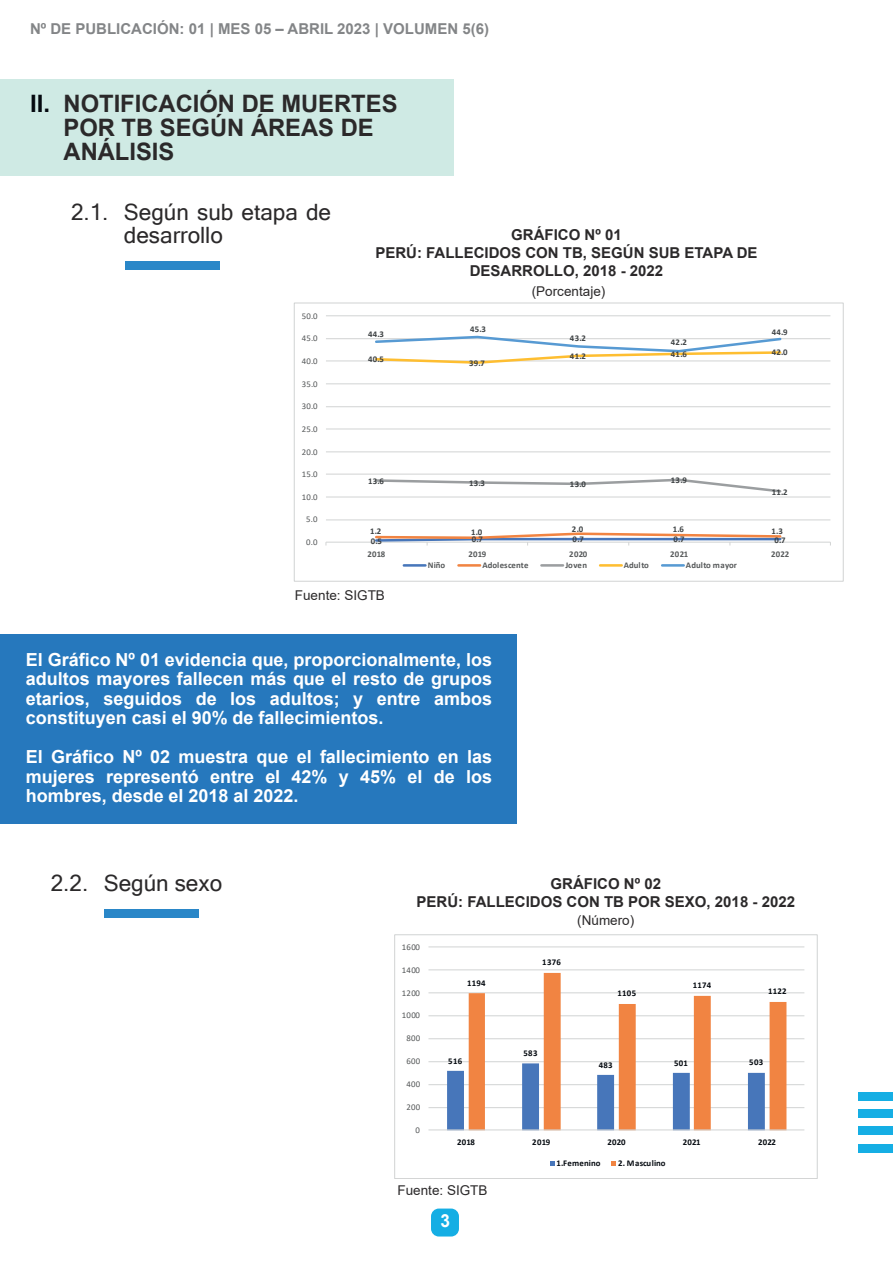
<style>
.page{position:relative;width:893px;height:1263px;background:#fff}
.page>*{position:absolute;margin:0;border:0;box-sizing:border-box;transform-origin:0 0}
.t1{font:700 24px/24px "Arial";color:#2b292a}
.t2{font:700 24px "Arial";color:#050a10}
.t3{font:22.5px/22.5px "Microsoft Sans Serif";color:#2b292a}
.t4{font:700 18px/19.5px "Arial";color:#fff;text-align:justify}
.t5{font:700 18px "Arial";color:#fff;scale:.96 1}
.t6{font:700 15px/18px "Arial";color:#2b292a;text-align:center}
.t7{font:700 15px "Arial";color:#838587}
.t8{font:13.5px "Arial";color:#2b292a}
.t9{font:700 8.85px "Calibri";letter-spacing:.03em;color:#03080e}
.t10{font:8.85px "Calibri";letter-spacing:.03em;color:#555859}
.t11{font:700 8.85px "Calibri";letter-spacing:-.005em;color:#03080e}
.t12{font:700 8.85px "Calibri";color:#03080e}
.t13{font:700 8.7px "Calibri";letter-spacing:.03em;color:#3d4143}
.t14{font:700 8.7px "Calibri";letter-spacing:.01em;color:#555859}
.t15{font:8.7px "Calibri";letter-spacing:.03em;color:#555859}
</style>
<div class="page">
<div style="left:0;top:79px;width:453px;height:96px;background:#cfeae4"></div>
<div style="left:0;top:634px;width:517px;height:190px;background:#2678bd"></div>
<div style="left:125px;top:261px;width:94px;height:9px;background:#2a87c8"></div>
<div style="left:858px;top:1092px;width:35px;height:9px;background:#15aee4"></div>
<div style="left:858px;top:1109px;width:35px;height:9px;background:#15aee4"></div>
<div style="left:858px;top:1127px;width:35px;height:8px;background:#15aee4"></div>
<div style="left:858px;top:1144px;width:35px;height:8px;background:#15aee4"></div>
<div style="left:431px;top:1208px;width:28px;height:28px;background:#15aee4;border-radius:8px"></div>
<hr style="left:428px;top:946px;width:376px;height:1px;background:#d1d3d3">
<hr style="left:428px;top:969px;width:376px;height:1px;background:#d1d3d3">
<hr style="left:428px;top:992px;width:376px;height:1px;background:#d1d3d3">
<hr style="left:428px;top:1015px;width:376px;height:1px;background:#d1d3d3">
<hr style="left:428px;top:1038px;width:376px;height:1px;background:#d1d3d3">
<hr style="left:428px;top:1061px;width:376px;height:1px;background:#d1d3d3">
<hr style="left:428px;top:1084px;width:376px;height:1px;background:#d1d3d3">
<hr style="left:428px;top:1107px;width:376px;height:1px;background:#d1d3d3">
<svg style="left:447px;top:1063px;width:22px;height:66px"></svg>
<svg style="left:469px;top:973px;width:317px;height:156px"></svg>
<hr style="left:428px;top:1129px;width:376px;height:1px;background:#d1d3d3">
<svg style="left:550px;top:1161px;width:5px;height:4px"></svg>
<svg style="left:611px;top:1161px;width:5px;height:4px"></svg>
<div style="left:394px;top:934px;width:424px;height:245px;border:1px solid #d1d3d3"></div>
<hr style="left:326px;top:315px;width:504px;height:1px;background:#d1d3d3">
<hr style="left:326px;top:338px;width:504px;height:1px;background:#d1d3d3">
<hr style="left:326px;top:360px;width:504px;height:1px;background:#d1d3d3">
<hr style="left:326px;top:383px;width:504px;height:1px;background:#d1d3d3">
<hr style="left:326px;top:406px;width:504px;height:1px;background:#d1d3d3">
<hr style="left:326px;top:429px;width:504px;height:1px;background:#d1d3d3">
<hr style="left:326px;top:451px;width:504px;height:1px;background:#d1d3d3">
<hr style="left:326px;top:474px;width:504px;height:1px;background:#d1d3d3">
<hr style="left:326px;top:497px;width:504px;height:1px;background:#d1d3d3">
<hr style="left:326px;top:519px;width:504px;height:1px;background:#d1d3d3">
<hr style="left:326px;top:542px;width:504px;height:1px;background:#d1d3d3">
<svg style="left:374px;top:532px;width:409px;height:13px"></svg>
<svg style="left:375px;top:478px;width:407px;height:15px"></svg>
<svg style="left:374px;top:335px;width:409px;height:29px"></svg>
<hr style="left:404px;top:564px;width:21px;height:3px;background:#4776ba">
<hr style="left:458px;top:564px;width:22px;height:3px;background:#f18442">
<hr style="left:541px;top:564px;width:22px;height:3px;background:#9b9ea0">
<hr style="left:600px;top:564px;width:22px;height:3px;background:#febe31">
<hr style="left:662px;top:564px;width:22px;height:3px;background:#579ad3">
<div style="left:294px;top:303px;width:550px;height:278px;border:1px solid #d1d3d3"></div>
<div style="left:105px;top:909px;width:94px;height:9px;background:#2a87c8"></div>
<p class="t7" style="left:30px;top:23px;width:460px">Nº DE PUBLICACIÓN: 01 | MES 05 – ABRIL 2023 | VOLUMEN 5(6)</p>
<h1 class="t2" style="left:30px;top:94px;width:22px">II.</h1>
<h1 class="t1" style="left:64px;top:94px;width:335px">NOTIFICACIÓN DE MUERTES<br>POR TB SEGÚN ÁREAS DE<br>ANÁLISIS</h1>
<p class="t3" style="left:71px;top:203px;width:39px">2.1.</p>
<p class="t3" style="left:124px;top:203px;width:209px">Según sub etapa de desarrollo</p>
<p class="t15" style="left:302px;top:311px;width:17px">50.0</p>
<p class="t15" style="left:302px;top:334px;width:17px">45.0</p>
<p class="t15" style="left:302px;top:357px;width:17px">40.0</p>
<p class="t15" style="left:302px;top:379px;width:17px">35.0</p>
<p class="t15" style="left:302px;top:402px;width:17px">30.0</p>
<p class="t15" style="left:302px;top:425px;width:17px">25.0</p>
<p class="t15" style="left:302px;top:447px;width:17px">20.0</p>
<p class="t15" style="left:302px;top:470px;width:17px">15.0</p>
<p class="t15" style="left:302px;top:493px;width:17px">10.0</p>
<p class="t15" style="left:306px;top:515px;width:13px">5.0</p>
<p class="t15" style="left:306px;top:538px;width:13px">0.0</p>
<p class="t6" style="left:375px;top:227px;width:384px">GRÁFICO Nº 01<br>PERÚ: FALLECIDOS CON TB, SEGÚN SUB ETAPA DE<br>DESARROLLO, 2018 - 2022</p>
<p class="t13" style="left:368px;top:330px;width:17px">44.3</p>
<p class="t13" style="left:368px;top:355px;width:17px">40.5</p>
<p class="t13" style="left:470px;top:325px;width:17px">45.3</p>
<p class="t13" style="left:469px;top:359px;width:17px">39.7</p>
<p class="t8" style="left:532px;top:286px;width:75px">(Porcentaje)</p>
<p class="t13" style="left:570px;top:334px;width:17px">43.2</p>
<p class="t13" style="left:671px;top:338px;width:17px">42.2</p>
<p class="t13" style="left:772px;top:327px;width:17px">44.9</p>
<p class="t13" style="left:570px;top:352px;width:17px">41.2</p>
<p class="t13" style="left:671px;top:350px;width:17px">41.6</p>
<p class="t13" style="left:772px;top:348px;width:17px">42.0</p>
<p class="t13" style="left:368px;top:477px;width:17px">13.6</p>
<p class="t13" style="left:469px;top:478px;width:17px">13.3</p>
<p class="t13" style="left:570px;top:480px;width:17px">13.0</p>
<p class="t13" style="left:671px;top:476px;width:17px">13.9</p>
<p class="t13" style="left:772px;top:488px;width:17px">11.2</p>
<p class="t13" style="left:572px;top:524px;width:13px">2.0</p>
<p class="t13" style="left:673px;top:525px;width:13px">1.6</p>
<p class="t13" style="left:772px;top:526px;width:13px">1.3</p>
<p class="t13" style="left:370px;top:527px;width:13px">1.2</p>
<p class="t13" style="left:471px;top:528px;width:13px">1.0</p>
<p class="t13" style="left:371px;top:536px;width:13px">0.5</p>
<p class="t13" style="left:472px;top:535px;width:13px">0.7</p>
<p class="t13" style="left:573px;top:535px;width:13px">0.7</p>
<p class="t13" style="left:674px;top:535px;width:13px">0.7</p>
<p class="t13" style="left:774px;top:535px;width:13px">0.7</p>
<p class="t14" style="left:367px;top:550px;width:19px">2018</p>
<p class="t14" style="left:468px;top:550px;width:19px">2019</p>
<p class="t14" style="left:569px;top:550px;width:19px">2020</p>
<p class="t14" style="left:670px;top:550px;width:19px">2021</p>
<p class="t14" style="left:771px;top:550px;width:19px">2022</p>
<p class="t14" style="left:428px;top:561px;width:19px">Niño</p>
<p class="t14" style="left:482px;top:561px;width:48px">Adolescente</p>
<p class="t14" style="left:565px;top:561px;width:23px">Joven</p>
<p class="t14" style="left:624px;top:561px;width:26px">Adulto</p>
<p class="t14" style="left:686px;top:561px;width:52px">Adulto mayor</p>
<p class="t8" style="left:295px;top:590px;width:92px">Fuente: SIGTB</p>
<p class="t4" style="left:26px;top:651px;width:468px">El Gráfico Nº 01 evidencia que, proporcionalmente, los adultos mayores fallecen más que el resto de grupos etarios, seguidos de los adultos; y entre ambos constituyen casi el 90% de fallecimientos.</p>
<p class="t4" style="left:26px;top:749px;width:468px">El Gráfico Nº 02 muestra que el fallecimiento en las mujeres representó entre el 42% y 45% el de los hombres, desde el 2018 al 2022.</p>
<p class="t3" style="left:51px;top:873px;width:173px">2.2. Según sexo</p>
<p class="t6" style="left:417px;top:876px;width:380px">GRÁFICO Nº 02<br>PERÚ: FALLECIDOS CON TB POR SEXO, 2018 - 2022</p>
<p class="t10" style="left:402px;top:942px;width:19px">1600</p>
<p class="t10" style="left:402px;top:965px;width:19px">1400</p>
<p class="t10" style="left:402px;top:988px;width:19px">1200</p>
<p class="t10" style="left:402px;top:1011px;width:19px">1000</p>
<p class="t10" style="left:406px;top:1034px;width:15px">800</p>
<p class="t10" style="left:406px;top:1057px;width:15px">600</p>
<p class="t10" style="left:406px;top:1080px;width:15px">400</p>
<p class="t10" style="left:406px;top:1103px;width:15px">200</p>
<p class="t10" style="left:416px;top:1126px;width:6px">0</p>
<p class="t9" style="left:467px;top:979px;width:20px">1194</p>
<p class="t9" style="left:448px;top:1056px;width:15px">516</p>
<p class="t9" style="left:542px;top:958px;width:20px">1376</p>
<p class="t8" style="left:577px;top:915px;width:58px">(Número)</p>
<p class="t9" style="left:617px;top:989px;width:20px">1105</p>
<p class="t9" style="left:693px;top:981px;width:20px">1174</p>
<p class="t9" style="left:768px;top:987px;width:20px">1122</p>
<p class="t9" style="left:524px;top:1049px;width:15px">583</p>
<p class="t9" style="left:599px;top:1060px;width:15px">483</p>
<p class="t9" style="left:674px;top:1058px;width:15px">501</p>
<p class="t9" style="left:749px;top:1058px;width:15px">503</p>
<p class="t9" style="left:457px;top:1137px;width:19px">2018</p>
<p class="t9" style="left:532px;top:1137px;width:19px">2019</p>
<p class="t9" style="left:607px;top:1137px;width:19px">2020</p>
<p class="t9" style="left:683px;top:1137px;width:19px">2021</p>
<p class="t9" style="left:758px;top:1137px;width:19px">2022</p>
<p class="t12" style="left:557px;top:1158px;width:45px">1.Femenino</p>
<p class="t11" style="left:618px;top:1158px;width:49px">2. Masculino</p>
<p class="t8" style="left:397px;top:1185px;width:92px">Fuente: SIGTB</p>
<p class="t5" style="left:441px;top:1214px;width:12px">3</p>
</div>
